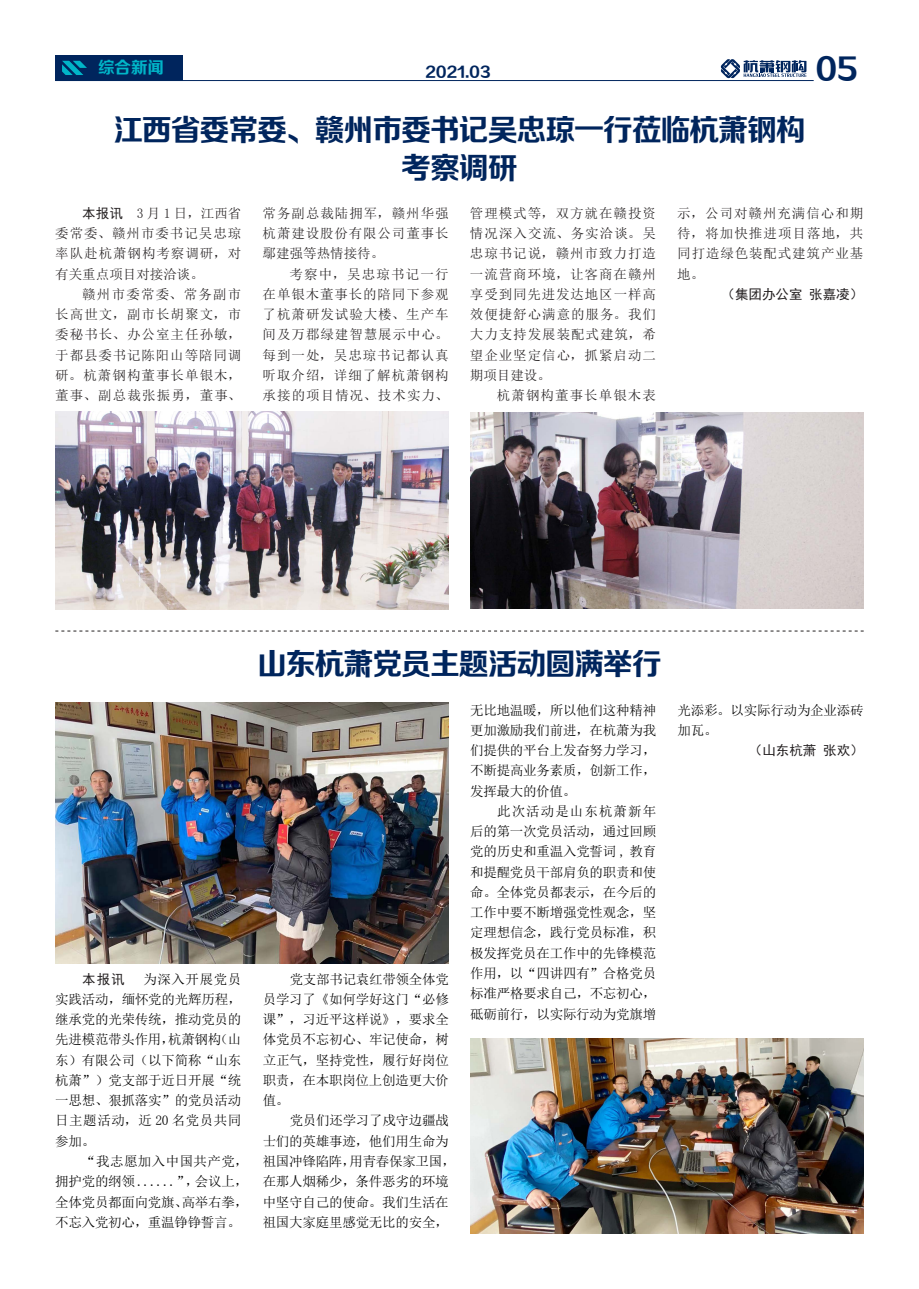
<style>
.page{position:relative;width:919px;height:1289px;background:#fff}
.page>*{position:absolute;margin:0;border:0;box-sizing:border-box;transform-origin:0 0}
.t1{font:30px/37.5px "FZZCHJW GB1 0";letter-spacing:-.04em;color:#00255d;text-align:center}
.t2{font:16.5px "FZZCHJW GB1 0";color:#00b5c8}
.t3{font:15px "FZZCHJW GB1 0";color:#00255d}
.t4{font:13.5px/20.2px "Sim Sun";letter-spacing:-.015em;color:#000;text-align:justify}
.t5{font:13.5px/20.2px "Sim Sun";letter-spacing:.07em;color:#231f20;text-align:justify}
.t6{font:13.5px "Sim Hei";color:#231f20}
.s1{font-family:"Sim Hei"}
</style>
<div class="page">
<div style="left:87px;top:55px;width:95px;height:26px;background:#00255d"></div>
<hr style="left:55px;top:80px;width:758px;height:1px;background:#00255d">
<div style="left:55px;top:55px;width:32px;height:26px;background:#00255d"></div>
<svg style="left:62px;top:61px;width:25px;height:14px"></svg>
<svg style="left:720px;top:59px;width:86px;height:19px"></svg>
<svg style="left:55px;top:630px;width:808px;height:1px"></svg>
<img style="left:470px;top:412px;width:393px;height:196px">
<img style="left:55px;top:411px;width:393px;height:198px">
<img style="left:55px;top:703px;width:393px;height:260px">
<img style="left:470px;top:1038px;width:393px;height:195px">
<p class="t2" style="left:98px;top:59px;width:67px">综合新闻</p>
<p class="t3" style="left:425px;top:64px;width:67px">2021.03</p>
<h1 class="t1" style="left:815px;top:52px;width:44px">05</h1>
<h1 class="t1" style="left:113px;top:113px;width:694px">江西省委常委、赣州市委书记吴忠琼一行莅临杭萧钢构考察调研</h1>
<p class="t5" style="left:55px;top:203px;width:187px;text-indent:27px"><span class="s1">本报讯</span> 3 月 1 日，江西省委常委、赣州市委书记吴忠琼率队赴杭萧钢构考察调研，对有关重点项目对接洽谈。</p>
<p class="t5" style="left:55px;top:284px;width:187px;text-indent:27px">赣州市委常委、常务副市长高世文，副市长胡聚文，市委秘书长、办公室主任孙敏，于都县委书记陈阳山等陪同调研。杭萧钢构董事长单银木，董事、副总裁张振勇，董事、</p>
<p class="t5" style="left:262px;top:203px;width:187px">常务副总裁陆拥军，赣州华强杭萧建设股份有限公司董事长鄢建强等热情接待。</p>
<p class="t5" style="left:262px;top:264px;width:187px;text-indent:27px">考察中，吴忠琼书记一行在单银木董事长的陪同下参观了杭萧研发试验大楼、生产车间及万郡绿建智慧展示中心。每到一处，吴忠琼书记都认真听取介绍，详细了解杭萧钢构承接的项目情况、技术实力、</p>
<p class="t5" style="left:470px;top:203px;width:187px">管理模式等，双方就在赣投资情况深入交流、务实洽谈。吴忠琼书记说，赣州市致力打造一流营商环境，让客商在赣州享受到同先进发达地区一样高效便捷舒心满意的服务。我们大力支持发展装配式建筑，希望企业坚定信心，抓紧启动二期项目建设。</p>
<p class="t5" style="left:497px;top:385px;width:160px">杭萧钢构董事长单银木表</p>
<p class="t5" style="left:677px;top:203px;width:187px">示，公司对赣州充满信心和期待，将加快推进项目落地，共同打造绿色装配式建筑产业基地。</p>
<p class="t6" style="left:721px;top:287px;width:143px">（集团办公室 张嘉凌）</p>
<p class="t4" style="left:55px;top:968px;width:188px;text-indent:88px">为深入开展党员实践活动，缅怀党的光辉历程，继承党的光荣传统，推动党员的先进模范带头作用，杭萧钢构（山东）有限公司（以下简称“山东杭萧”）党支部于近日开展“统一思想、狠抓落实”的党员活动日主题活动，近 20 名党员共同参加。</p>
<p class="t4" style="left:55px;top:1150px;width:194px;text-indent:27px">“我志愿加入中国共产党，拥护党的纲领 ......”，会议上，全体党员都面向党旗、高举右拳，不忘入党初心，重温铮铮誓言。</p>
<p class="t6" style="left:82px;top:972px;width:44px">本报讯</p>
<h1 class="t1" style="left:257px;top:647px;width:406px">山东杭萧党员主题活动圆满举行</h1>
<p class="t4" style="left:263px;top:968px;width:188px;text-indent:27px">党支部书记袁红带领全体党员学习了《如何学好这门“必修课”，习近平这样说》，要求全体党员不忘初心、牢记使命，树立正气，坚持党性，履行好岗位职责，在本职岗位上创造更大价值。</p>
<p class="t4" style="left:263px;top:1110px;width:194px;text-align:left;text-indent:27px">党员们还学习了戍守边疆战士们的英雄事迹，他们用生命为祖国冲锋陷阵，用青春保家卫国，在那人烟稀少，条件恶劣的环境中坚守自己的使命。我们生活在祖国大家庭里感觉无比的安全，</p>
<p class="t4" style="left:470px;top:699px;width:188px">无比地温暖，所以他们这种精神更加激励我们前进，在杭萧为我们提供的平台上发奋努力学习，不断提高业务素质，创新工作，发挥最大的价值。</p>
<p class="t4" style="left:470px;top:801px;width:188px;text-indent:27px">此次活动是山东杭萧新年后的第一次党员活动，通过回顾党的历史和重温入党誓词 , 教育和提醒党员干部肩负的职责和使命。全体党员都表示，在今后的工作中要不断增强党性观念，坚定理想信念，践行党员标准，积极发挥党员在工作中的先锋模范作用，以“四讲四有”合格党员标准严格要求自己，不忘初心，砥砺前行，以实际行动为党旗增</p>
<p class="t4" style="left:677px;top:699px;width:187px">光添彩。以实际行动为企业添砖加瓦。</p>
<p class="t6" style="left:748px;top:743px;width:116px">（山东杭萧 张欢）</p>
</div>
